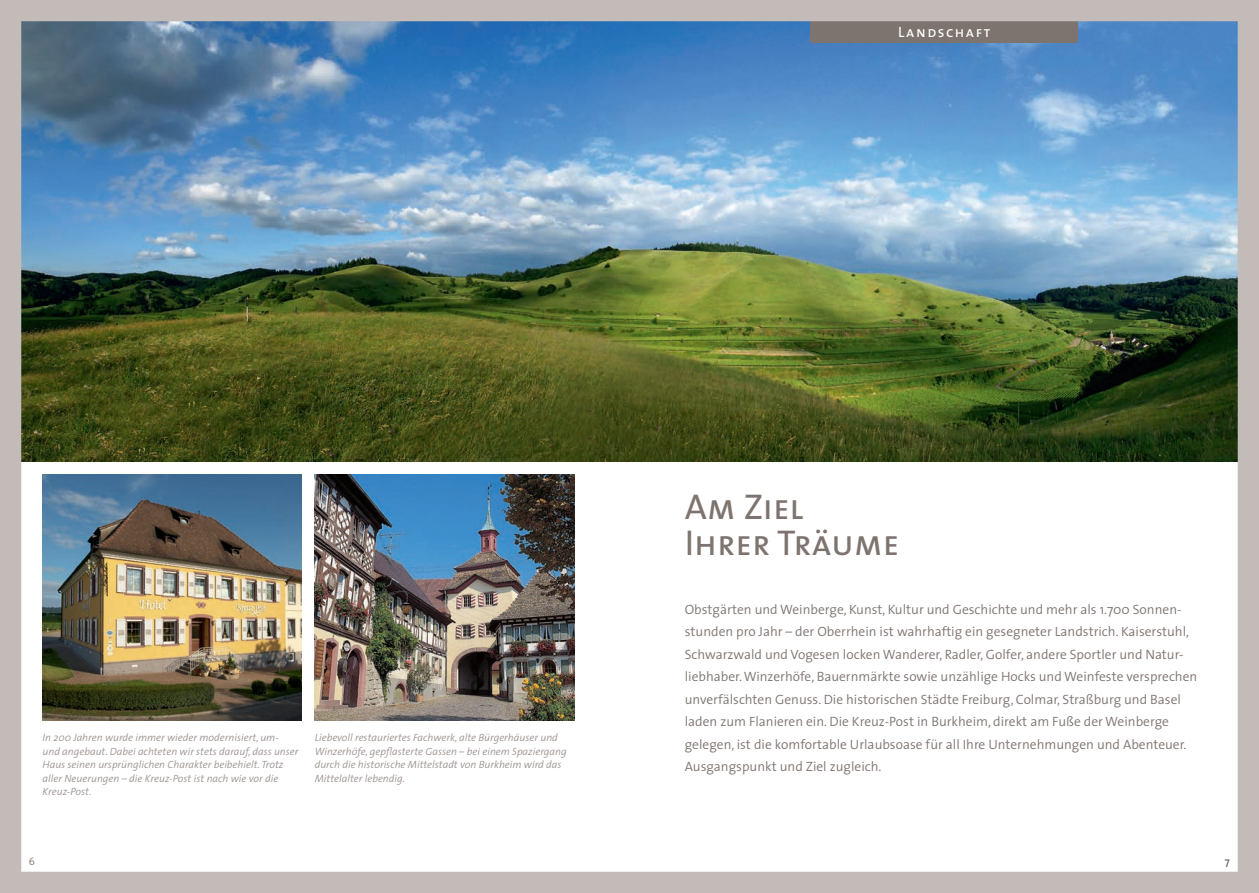
<style>
.page{position:relative;width:1259px;height:893px;background:#fff}
.page>*{position:absolute;margin:0;border:0;box-sizing:border-box;transform-origin:0 0}
.t1{font:36px/36px "The Sans Caps";color:#7e746f}
.t2{font:15px "The Sans Caps";letter-spacing:.1em;color:#fff}
.t3{font:300 13.5px/22.5px "The Sans";color:#7e746f}
.t4{font:italic 300 10.5px/13.5px "The Sans";color:#9d9490}
.t5{font:300 10.5px "The Sans";color:#7e746f}
</style>
<div class="page">
<img style="left:0;top:0;width:1259px;height:893px">
<p class="t2" style="left:898px;top:19px;width:94px">Landschaft</p>
<p class="t4" style="left:43px;top:731px;width:257px">In 200 Jahren wurde immer wieder modernisiert, um&shy;und angebaut. Dabei achteten wir stets darauf, dass unser Haus seinen ursprünglichen Charakter beibehielt. Trotz aller Neuerungen – die Kreuz-Post ist nach wie vor die Kreuz-Post.</p>
<p class="t4" style="left:315px;top:731px;width:253px">Liebevoll restauriertes Fachwerk, alte Bürgerhäuser und Winzerhöfe, gepflasterte Gassen – bei einem Spaziergang durch die historische Mittelstadt von Burkheim wird das Mittelalter lebendig.</p>
<h1 class="t1" style="left:685px;top:488px;width:216px">Am Ziel<br>Ihrer Träume</h1>
<p class="t3" style="left:685px;top:597px;width:514px">Obstgärten und Weinberge, Kunst, Kultur und Geschichte und mehr als 1.700 Sonnen&shy;stunden pro Jahr – der Oberrhein ist wahrhaftig ein gesegneter Landstrich. Kaiserstuhl, Schwarzwald und Vogesen locken Wanderer, Radler, Golfer, andere Sportler und Natur&shy;liebhaber. Winzerhöfe, Bauernmärkte sowie unzählige Hocks und Weinfeste versprechen unverfälschten Genuss. Die historischen Städte Freiburg, Colmar, Straßburg und Basel laden zum Flanieren ein. Die Kreuz-Post in Burkheim, direkt am Fuße der Weinberge gelegen, ist die komfortable Urlaubsoase für all Ihre Unternehmungen und Abenteuer.<br>Ausgangspunkt und Ziel zugleich.</p>
<p class="t5" style="left:29px;top:853px;width:8px">6</p>
<p class="t5" style="left:1224px;top:853px;width:6px">7</p>
</div>
